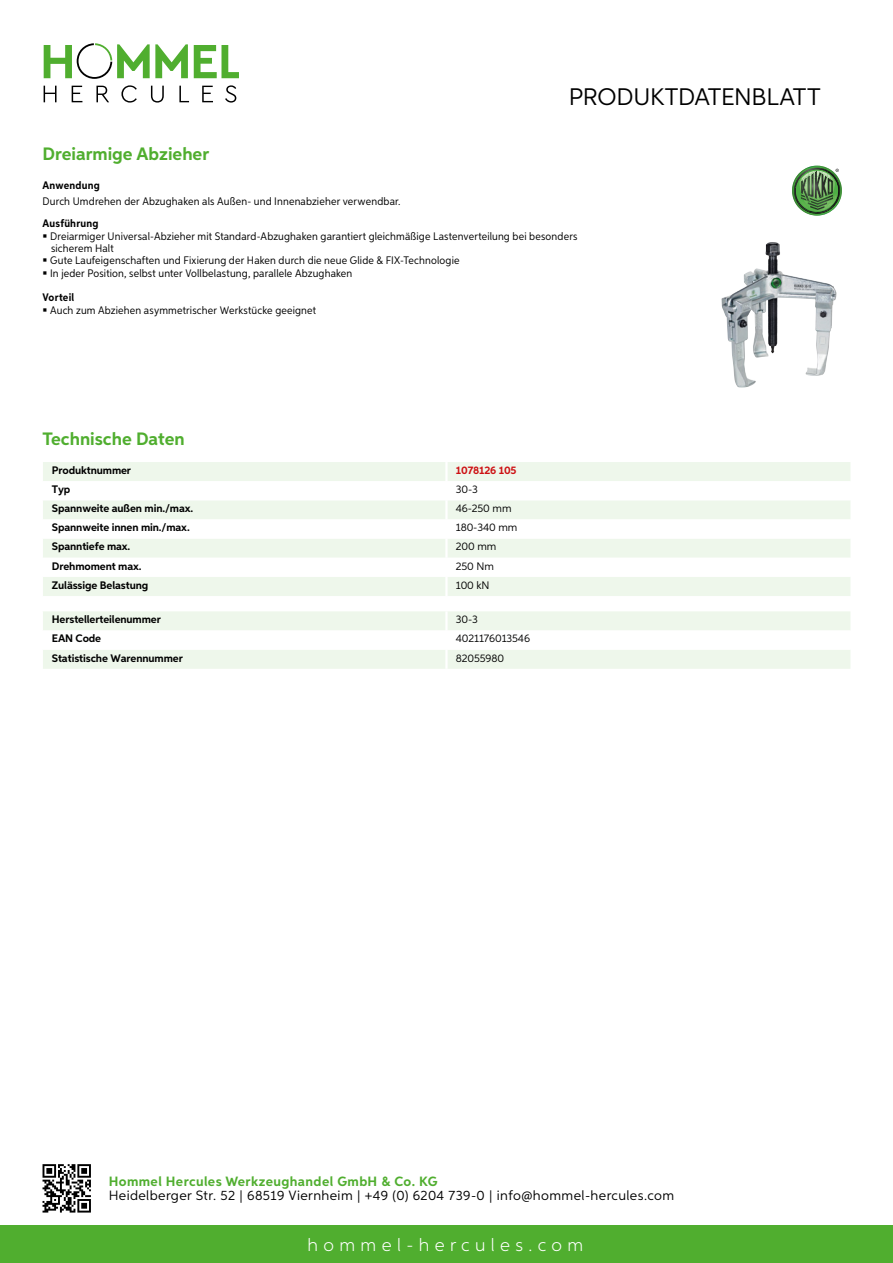
<style>
.page{position:relative;width:893px;height:1263px;background:#fff}
.page>*{position:absolute;margin:0;border:0;box-sizing:border-box;transform-origin:0 0}
.t1{font:24px "Aspira";letter-spacing:-.01em;color:#000}
.t2{font:700 18px "Aspira";color:#50ae2f}
.t3{font:300 18px "Aspira";letter-spacing:.3em;color:#fff}
.t4{font:13.5px "Aspira";letter-spacing:.03em;color:#000}
.t5{font:700 13.5px "Aspira";letter-spacing:.03em;color:#50ae2f}
.t6{font:10.95px/12.5px "Aspira Nar";letter-spacing:.015em;color:#000}
.t7{font:700 10.95px "Aspira";letter-spacing:-.01em;color:#000}
.t8{font:10.95px "Aspira";letter-spacing:-.01em;color:#000}
.t9{font:700 10.95px "Aspira Nar";letter-spacing:.02em;color:#000}
.t10{font:700 10.95px "Aspira";letter-spacing:-.01em;color:#cd1013}
</style>
<div class="page">
<div style="left:0;top:1226px;width:893px;height:37px;background:#50ae2f"></div>
<svg style="left:43px;top:1164px;width:48px;height:48px"></svg>
<svg style="left:194px;top:45px;width:45px;height:33px"></svg>
<svg style="left:44px;top:43px;width:144px;height:36px"></svg>
<svg style="left:44px;top:86px;width:13px;height:16px"></svg>
<svg style="left:72px;top:86px;width:10px;height:16px"></svg>
<svg style="left:96px;top:86px;width:13px;height:16px"></svg>
<svg style="left:121px;top:85px;width:16px;height:18px"></svg>
<svg style="left:151px;top:86px;width:13px;height:17px"></svg>
<svg style="left:179px;top:86px;width:10px;height:16px"></svg>
<svg style="left:202px;top:86px;width:11px;height:16px"></svg>
<svg style="left:225px;top:85px;width:11px;height:18px"></svg>
<div style="left:43px;top:462px;width:807px;height:134px;background:#eef7eb"></div>
<svg style="left:43px;top:481px;width:807px;height:96px"></svg>
<hr style="left:445px;top:462px;width:3px;height:19px;background:#fff">
<hr style="left:445px;top:481px;width:3px;height:19px;background:#fff">
<hr style="left:445px;top:500px;width:3px;height:19px;background:#fff">
<hr style="left:445px;top:519px;width:3px;height:20px;background:#fff">
<hr style="left:445px;top:539px;width:3px;height:19px;background:#fff">
<hr style="left:445px;top:558px;width:3px;height:19px;background:#fff">
<hr style="left:445px;top:577px;width:3px;height:19px;background:#fff">
<svg style="left:43px;top:611px;width:807px;height:58px"></svg>
<hr style="left:445px;top:650px;width:3px;height:19px;background:#fff">
<img style="left:721px;top:242px;width:51px;height:146px">
<img style="left:839px;top:179px;width:3px;height:23px">
<svg style="left:792px;top:166px;width:47px;height:50px"></svg>
<h1 class="t1" style="left:569px;top:82px;width:253px">Produktdatenblatt</h1>
<h2 class="t2" style="left:43px;top:142px;width:168px">Dreiarmige Abzieher</h2>
<p class="t9" style="left:43px;top:179px;width:59px">Anwendung</p>
<p class="t6" style="left:43px;top:194px;width:359px">Durch Umdrehen der Abzughaken als Außen- und Innenabzieher verwendbar.</p>
<p class="t9" style="left:43px;top:216px;width:58px">Ausführung</p>
<p class="t6" style="left:50px;top:229px;width:529px">Dreiarmiger Universal-Abzieher mit Standard-Abzughaken garantiert gleichmäßige Lastenverteilung bei besonders sicherem Halt<br>Gute Laufeigenschaften und Fixierung der Haken durch die neue Glide &amp; FIX-Technologie<br>In jeder Position, selbst unter Vollbelastung, parallele Abzughaken</p>
<p class="t9" style="left:43px;top:291px;width:33px">Vorteil</p>
<p class="t6" style="left:50px;top:304px;width:267px">Auch zum Abziehen asymmetrischer Werkstücke geeignet</p>
<h2 class="t2" style="left:43px;top:428px;width:144px">Technische Daten</h2>
<p class="t7" style="left:52px;top:463px;width:81px">Produktnummer</p>
<p class="t10" style="left:456px;top:463px;width:62px">1078126 105</p>
<p class="t7" style="left:52px;top:483px;width:20px">Typ</p>
<p class="t8" style="left:456px;top:483px;width:24px">30-3</p>
<p class="t7" style="left:52px;top:502px;width:143px">Spannweite außen min./max.</p>
<p class="t8" style="left:456px;top:502px;width:57px">46-250 mm</p>
<p class="t7" style="left:52px;top:521px;width:139px">Spannweite innen min./max.</p>
<p class="t8" style="left:456px;top:521px;width:63px">180-340 mm</p>
<p class="t7" style="left:52px;top:540px;width:80px">Spanntiefe max.</p>
<p class="t8" style="left:456px;top:540px;width:42px">200 mm</p>
<p class="t7" style="left:52px;top:559px;width:91px">Drehmoment max.</p>
<p class="t8" style="left:456px;top:559px;width:40px">250 N m</p>
<p class="t7" style="left:52px;top:578px;width:98px">Zulässige Belastung</p>
<p class="t8" style="left:456px;top:578px;width:33px">100 kN</p>
<p class="t7" style="left:52px;top:613px;width:111px">Herstellerteilenummer</p>
<p class="t8" style="left:456px;top:613px;width:24px">30-3</p>
<p class="t7" style="left:52px;top:632px;width:51px">EAN Code</p>
<p class="t8" style="left:456px;top:632px;width:76px">4021176013546</p>
<p class="t7" style="left:52px;top:651px;width:132px">Statistische Warennummer</p>
<p class="t8" style="left:456px;top:651px;width:50px">82055980</p>
<p class="t5" style="left:109px;top:1172px;width:330px">Hommel Hercules Werkzeughandel GmbH &amp; Co. KG</p>
<p class="t4" style="left:109px;top:1187px;width:567px">Heidelberger Str. 52 | 68519 Viernheim | +49 (0) 6204 739-0 | info@hommel-hercules.com</p>
<h2 class="t3" style="left:307px;top:1234px;width:277px">hommel-hercules.com</h2>
</div>
